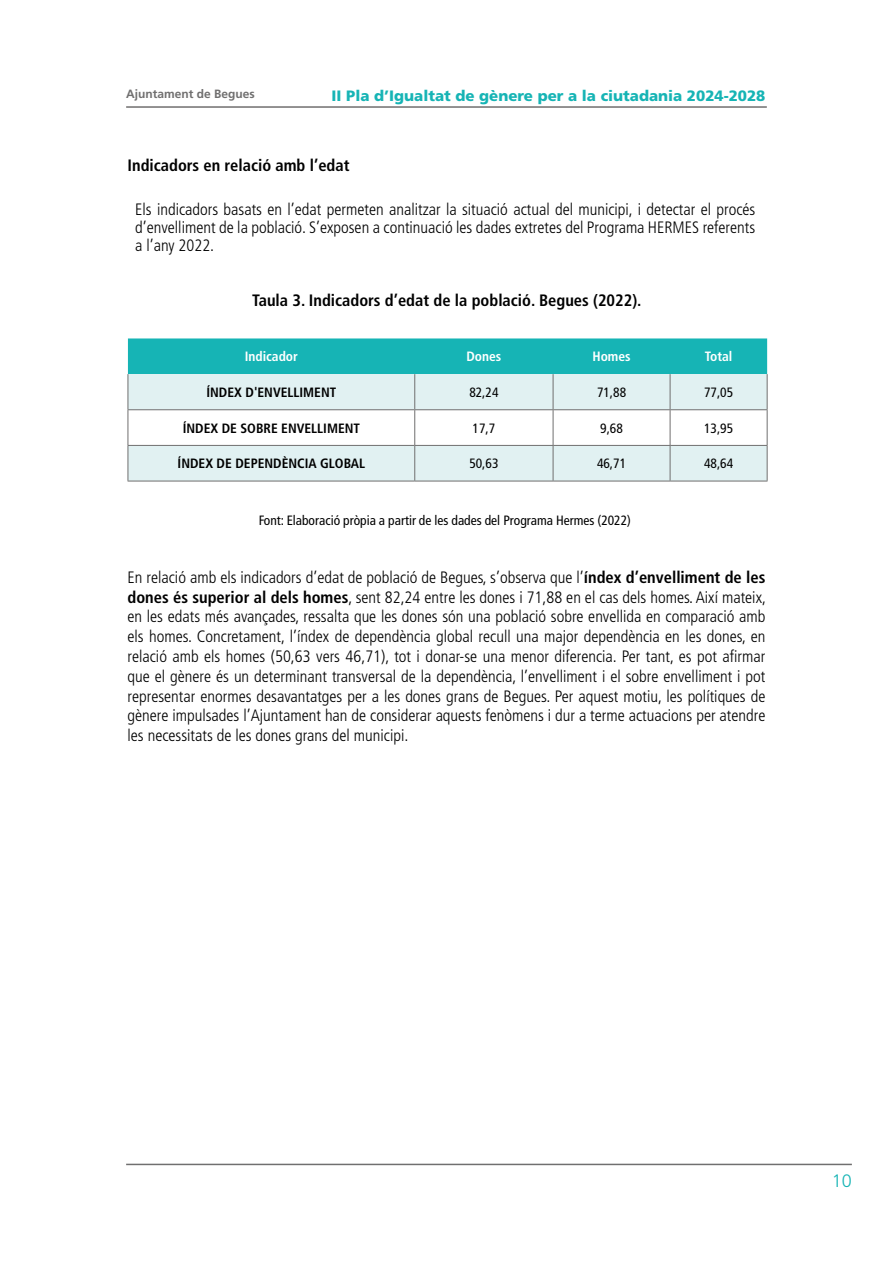
<style>
.page{position:relative;width:893px;height:1263px;background:#fff}
.page>*{position:absolute;margin:0;border:0;box-sizing:border-box;transform-origin:0 0}
.t1{font:300 18px "Frutiger";color:#16b4b5}
.t2{font:300 condensed 16.5px/19.8px "Frutiger";color:#000;text-align:justify}
.t3{font:700 condensed 16.5px "Frutiger";color:#000}
.t4{font:900 15px "Frutiger";color:#16b4b5}
.t5{font:condensed 13.5px "Frutiger";color:#000}
.t6{font:700 condensed 13.5px "Frutiger";color:#000}
.t7{font:700 condensed 13.5px "Frutiger";color:#fff}
.t8{font:700 12px "Frutiger";color:#706f6f}
.s1{font-weight:700}
</style>
<div class="page">
<hr style="left:126px;top:106px;width:641px;height:2px;background:#706f6f">
<hr style="left:126px;top:1164px;width:726px;height:1px;background:#706f6f">
<div style="left:128px;top:338px;width:639px;height:36px;background:#16b4b5"></div>
<svg style="left:129px;top:374px;width:638px;height:107px;fill:#e1f1f2"></svg>
<hr style="left:128px;top:374px;width:1px;height:35px;background:#706f6f">
<hr style="left:414px;top:374px;width:1px;height:35px;background:#706f6f">
<hr style="left:553px;top:374px;width:1px;height:35px;background:#706f6f">
<hr style="left:670px;top:374px;width:1px;height:35px;background:#706f6f">
<hr style="left:767px;top:374px;width:1px;height:35px;background:#706f6f">
<hr style="left:128px;top:409px;width:287px;height:1px;background:#706f6f">
<hr style="left:128px;top:410px;width:1px;height:35px;background:#706f6f">
<hr style="left:415px;top:409px;width:138px;height:1px;background:#706f6f">
<hr style="left:414px;top:410px;width:1px;height:35px;background:#706f6f">
<hr style="left:553px;top:409px;width:117px;height:1px;background:#706f6f">
<hr style="left:553px;top:410px;width:1px;height:35px;background:#706f6f">
<hr style="left:670px;top:409px;width:97px;height:1px;background:#706f6f">
<hr style="left:670px;top:410px;width:1px;height:35px;background:#706f6f">
<hr style="left:767px;top:410px;width:1px;height:35px;background:#706f6f">
<hr style="left:128px;top:445px;width:287px;height:1px;background:#706f6f">
<hr style="left:128px;top:446px;width:1px;height:35px;background:#706f6f">
<hr style="left:415px;top:445px;width:138px;height:1px;background:#706f6f">
<hr style="left:414px;top:446px;width:1px;height:35px;background:#706f6f">
<hr style="left:553px;top:445px;width:117px;height:1px;background:#706f6f">
<hr style="left:553px;top:446px;width:1px;height:35px;background:#706f6f">
<hr style="left:670px;top:445px;width:97px;height:1px;background:#706f6f">
<hr style="left:670px;top:446px;width:1px;height:35px;background:#706f6f">
<hr style="left:767px;top:446px;width:1px;height:35px;background:#706f6f">
<hr style="left:128px;top:481px;width:287px;height:1px;background:#706f6f">
<hr style="left:415px;top:481px;width:138px;height:1px;background:#706f6f">
<hr style="left:553px;top:481px;width:117px;height:1px;background:#706f6f">
<hr style="left:670px;top:481px;width:97px;height:1px;background:#706f6f">
<p class="t8" style="left:126px;top:87px;width:130px">Ajuntament de Begues</p>
<p class="t4" style="left:332px;top:87px;width:435px">II Pla d’Igualtat de gènere per a la ciutadania 2024-2028</p>
<p class="t3" style="left:128px;top:156px;width:223px">Indicadors en relació amb l’edat</p>
<p class="t2" style="left:135px;top:200px;width:622px;line-height:18.1px">Els indicadors basats en l’edat permeten analitzar la situació actual del municipi, i detectar el procés d’envelliment de la població. S’exposen a continuació les dades extretes del Programa HERMES referents a l’any 2022.</p>
<p class="t3" style="left:252px;top:291px;width:391px">Taula 3. Indicadors d’edat de la població. Begues (2022).</p>
<p class="t7" style="left:245px;top:349px;width:55px">Indicador</p>
<p class="t7" style="left:466px;top:349px;width:37px">Dones</p>
<p class="t7" style="left:592px;top:349px;width:40px">Homes</p>
<p class="t7" style="left:705px;top:349px;width:29px">Total</p>
<p class="t6" style="left:206px;top:384px;width:131px">ÍNDEX D'ENVELLIMENT</p>
<p class="t5" style="left:469px;top:384px;width:31px">82,24</p>
<p class="t5" style="left:597px;top:384px;width:31px">71,88</p>
<p class="t5" style="left:704px;top:384px;width:31px">77,05</p>
<p class="t6" style="left:183px;top:420px;width:179px">ÍNDEX DE SOBRE ENVELLIMENT</p>
<p class="t5" style="left:473px;top:420px;width:24px">17,7</p>
<p class="t5" style="left:600px;top:420px;width:24px">9,68</p>
<p class="t5" style="left:704px;top:420px;width:31px">13,95</p>
<p class="t6" style="left:178px;top:456px;width:189px">ÍNDEX DE DEPENDÈNCIA GLOBAL</p>
<p class="t5" style="left:469px;top:456px;width:31px">50,63</p>
<p class="t5" style="left:597px;top:456px;width:31px">46,71</p>
<p class="t5" style="left:704px;top:456px;width:31px">48,64</p>
<p class="t5" style="left:259px;top:512px;width:374px">Font: Elaboració pròpia a partir de les dades del Programa Hermes (2022)</p>
<p class="t2" style="left:128px;top:567px;width:640px">En relació amb els indicadors d’edat de població de Begues, s’observa que l’<span class="s1">índex d’envelliment de les dones és superior al dels homes</span>, sent 82,24 entre les dones i 71,88 en el cas dels homes. Així mateix, en les edats més avançades, ressalta que les dones són una població sobre envellida en comparació amb els homes. Concretament, l’índex de dependència global recull una major dependència en les dones, en relació amb els homes (50,63 vers 46,71), tot i donar-se una menor diferencia. Per tant, es pot afirmar que el gènere és un determinant transversal de la dependència, l’envelliment i el sobre envelliment i pot representar enormes desavantatges per a les dones grans de Begues. Per aquest motiu, les polítiques de gènere impulsades l’Ajuntament han de considerar aquests fenòmens i dur a terme actuacions per atendre les necessitats de les dones grans del municipi.</p>
<p class="t1" style="left:832px;top:1171px;width:22px">10</p>
</div>
